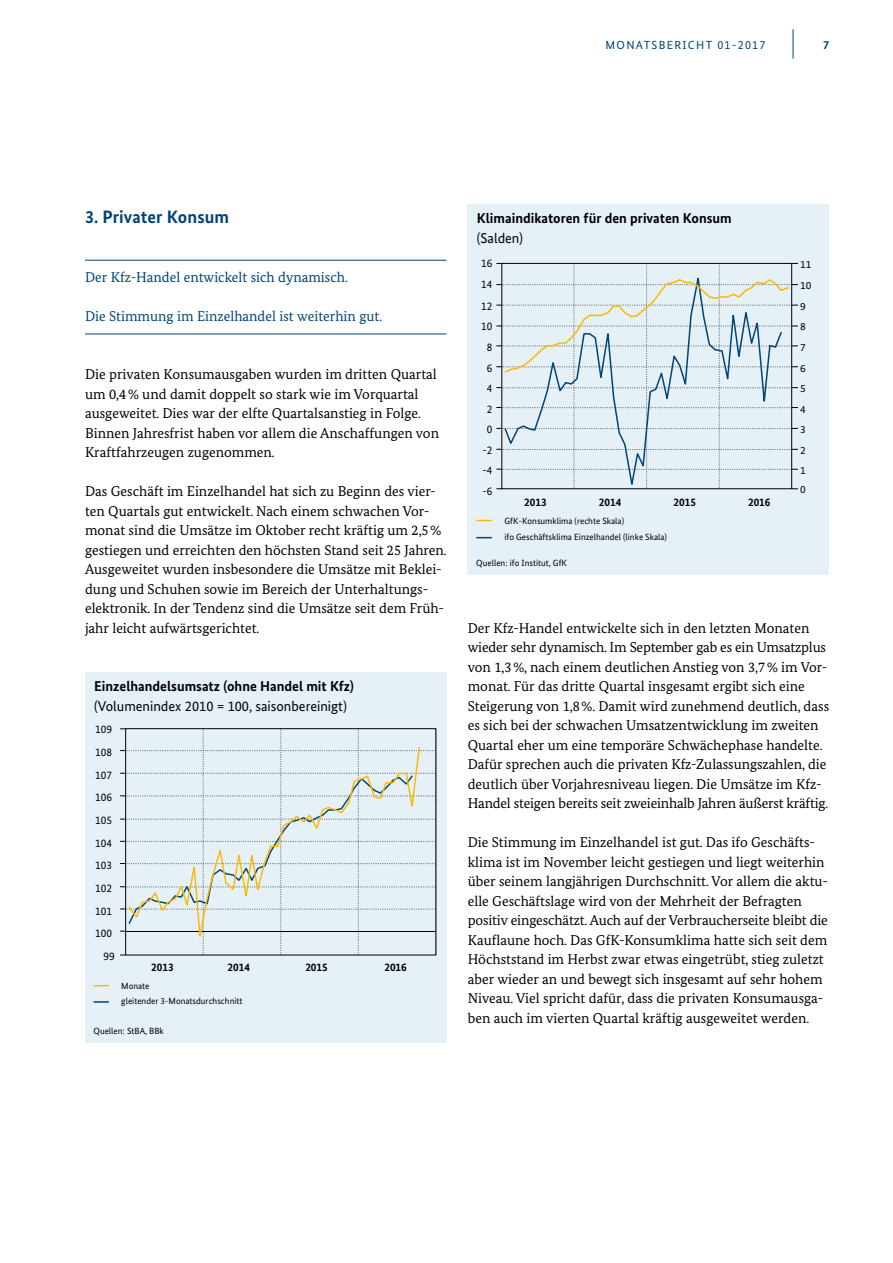
<style>
.page{position:relative;width:893px;height:1263px;background:#fff}
.page>*{position:absolute;margin:0;border:0;box-sizing:border-box;transform-origin:0 0}
.t1{font:700 18px "Bundes Sans";letter-spacing:.005em;color:#004377}
.t2{font:14.25px/19.5px "Bundes Serif";color:#000}
.t3{font:14.25px "Bundes Serif";color:#004377}
.t4{font:14.25px/19.5px "Bundes Sans";color:#000}
.t5{font:700 14.25px/19.5px "Bundes Sans";color:#000}
.t6{font:700 12px "Bundes Sans";color:#004275}
.t7{font:11.7px "Bundes Sans";letter-spacing:.11em;color:#004377}
.t8{font:11.25px "Bundes Sans";color:#000}
.t9{font:700 11.25px "Bundes Sans";color:#000}
.t10{font:10.65px "Bundes Sans";color:#000;scale:1.07 1}
.t11{font:9px/15.1px "Bundes Sans";color:#000}
.s1{font-size:12px}
.s2{font-weight:700}
.s3{font-weight:400}
</style>
<div class="page">
<hr style="left:793px;top:29px;width:1px;height:30px;background:#004377">
<hr style="left:85px;top:260px;width:361px;height:1px;background:#004377">
<hr style="left:85px;top:334px;width:361px;height:1px;background:#004377">
<div style="left:85px;top:672px;width:361px;height:370px;background:#e5f0f7"></div>
<svg style="left:94px;top:985px;width:15px;height:1px"></svg>
<svg style="left:94px;top:1001px;width:15px;height:2px"></svg>
<svg style="left:120px;top:728px;width:317px;height:227px"></svg>
<svg style="left:127px;top:746px;width:294px;height:201px"></svg>
<div style="left:468px;top:204px;width:361px;height:370px;background:#e5f0f7"></div>
<svg style="left:476px;top:520px;width:16px;height:1px"></svg>
<svg style="left:476px;top:537px;width:16px;height:1px"></svg>
<svg style="left:496px;top:263px;width:302px;height:226px"></svg>
<p class="t7" style="left:606px;top:38px;width:161px">MONATSBERICHT <span class="s1">01-2017</span></p>
<p class="t6" style="left:823px;top:37px;width:7px">7</p>
<h3 class="t1" style="left:85px;top:206px;width:146px">3. Privater Konsum</h3>
<p class="t3" style="left:85px;top:268px;width:264px">Der Kfz-Handel entwickelt sich dynamisch.</p>
<p class="t3" style="left:85px;top:307px;width:299px">Die Stimmung im Einzelhandel ist weiterhin gut.</p>
<p class="t2" style="left:85px;top:365px;width:356px">Die privaten Konsumausgaben wurden im dritten Quartal um 0,4% und damit doppelt so stark wie im Vorquartal ausgeweitet. Dies war der elfte Quartalsanstieg in Folge.<br>Binnen Jahresfrist haben vor allem die Anschaffungen von Kraftfahrzeugen zugenommen.</p>
<p class="t2" style="left:85px;top:482px;width:363px">Das Geschäft im Einzelhandel hat sich zu Beginn des vier&shy;ten Quartals gut entwickelt. Nach einem schwachen Vor&shy;monat sind die Umsätze im Oktober recht kräftig um 2,5% gestiegen und erreichten den höchsten Stand seit 25 Jahren.<br>Ausgeweitet wurden insbesondere die Umsätze mit Beklei&shy;dung und Schuhen sowie im Bereich der Unterhaltungs&shy;elektronik. In der Tendenz sind die Umsätze seit dem Früh&shy;jahr leicht aufwärtsgerichtet.</p>
<p class="t4" style="left:94px;top:677px;width:261px"><span class="s2">Einzelhandelsumsatz (ohne Handel mit Kfz) </span>(Volumenindex 2010 = 100, saisonbereinigt)</p>
<p class="t8" style="left:95px;top:723px;width:18px">109</p>
<p class="t8" style="left:95px;top:745px;width:18px">108</p>
<p class="t8" style="left:95px;top:768px;width:18px">107</p>
<p class="t8" style="left:95px;top:790px;width:18px">106</p>
<p class="t8" style="left:95px;top:813px;width:18px">105</p>
<p class="t8" style="left:95px;top:836px;width:18px">104</p>
<p class="t8" style="left:95px;top:858px;width:18px">103</p>
<p class="t8" style="left:95px;top:881px;width:18px">102</p>
<p class="t8" style="left:95px;top:904px;width:18px">101</p>
<p class="t8" style="left:95px;top:926px;width:18px">100</p>
<p class="t8" style="left:103px;top:949px;width:13px">99</p>
<p class="t9" style="left:151px;top:960px;width:24px">2013</p>
<p class="t9" style="left:228px;top:960px;width:24px">2014</p>
<p class="t9" style="left:305px;top:960px;width:24px">2015</p>
<p class="t9" style="left:384px;top:960px;width:24px">2016</p>
<p class="t11" style="left:121px;top:978px;width:123px">Monate<br>gleitender 3-Monatsdurchschnitt</p>
<p class="t11" style="left:94px;top:1023px;width:72px">Quellen: StBA, BBk</p>
<p class="t5" style="left:477px;top:209px;width:256px">Klimaindikatoren für den privaten Konsum <span class="s3">(Salden)</span></p>
<p class="t8" style="left:481px;top:256px;width:13px">16</p>
<p class="t10" style="left:800px;top:258px;width:12px">11</p>
<p class="t8" style="left:481px;top:277px;width:13px">14</p>
<p class="t10" style="left:800px;top:279px;width:12px">10</p>
<p class="t8" style="left:481px;top:299px;width:13px">12</p>
<p class="t10" style="left:800px;top:300px;width:7px">9</p>
<p class="t8" style="left:481px;top:320px;width:13px">10</p>
<p class="t10" style="left:800px;top:320px;width:7px">8</p>
<p class="t8" style="left:487px;top:340px;width:7px">8</p>
<p class="t10" style="left:800px;top:341px;width:7px">7</p>
<p class="t8" style="left:487px;top:361px;width:7px">6</p>
<p class="t10" style="left:800px;top:361px;width:7px">6</p>
<p class="t8" style="left:487px;top:381px;width:7px">4</p>
<p class="t10" style="left:800px;top:382px;width:7px">5</p>
<p class="t8" style="left:487px;top:402px;width:7px">2</p>
<p class="t10" style="left:800px;top:402px;width:7px">4</p>
<p class="t8" style="left:487px;top:422px;width:7px">0</p>
<p class="t10" style="left:800px;top:423px;width:7px">3</p>
<p class="t8" style="left:482px;top:443px;width:12px">-2</p>
<p class="t10" style="left:800px;top:443px;width:7px">2</p>
<p class="t8" style="left:482px;top:463px;width:12px">-4</p>
<p class="t10" style="left:800px;top:464px;width:7px">1</p>
<p class="t8" style="left:482px;top:484px;width:12px">-6</p>
<p class="t10" style="left:800px;top:483px;width:7px">0</p>
<p class="t9" style="left:524px;top:495px;width:24px">2013</p>
<p class="t9" style="left:599px;top:495px;width:24px">2014</p>
<p class="t9" style="left:673px;top:495px;width:24px">2015</p>
<p class="t9" style="left:748px;top:495px;width:24px">2016</p>
<p class="t11" style="left:504px;top:513px;width:164px;line-height:16px">GfK-Konsumklima (rechte Skala)<br>ifo Geschäftsklima Einzelhandel (linke Skala)</p>
<p class="t11" style="left:476px;top:555px;width:92px">Quellen: ifo Institut, GfK</p>
<p class="t2" style="left:468px;top:618px;width:363px">Der Kfz-Handel entwickelte sich in den letzten Monaten wieder sehr dynamisch. Im September gab es ein Umsatzplus von 1,3%, nach einem deutlichen Anstieg von 3,7% im Vor&shy;monat. Für das dritte Quartal insgesamt ergibt sich eine Steigerung von 1,8%. Damit wird zunehmend deutlich, dass es sich bei der schwachen Umsatzentwicklung im zweiten Quartal eher um eine temporäre Schwächephase handelte.<br>Dafür sprechen auch die privaten Kfz-Zulassungszahlen, die deutlich über Vorjahresniveau liegen. Die Umsätze im Kfz-Handel steigen bereits seit zweieinhalb Jahren äußerst kräftig.</p>
<p class="t2" style="left:468px;top:832px;width:362px">Die Stimmung im Einzelhandel ist gut. Das ifo Geschäfts&shy;klima ist im November leicht gestiegen und liegt weiterhin über seinem langjährigen Durchschnitt. Vor allem die aktu&shy;elle Geschäftslage wird von der Mehrheit der Befragten positiv eingeschätzt. Auch auf der Verbraucherseite bleibt die Kauflaune hoch. Das GfK-Konsumklima hatte sich seit dem Höchststand im Herbst zwar etwas eingetrübt, stieg zuletzt aber wieder an und bewegt sich insgesamt auf sehr hohem Niveau. Viel spricht dafür, dass die privaten Konsumausga&shy;ben auch im vierten Quartal kräftig ausgeweitet werden.</p>
</div>
